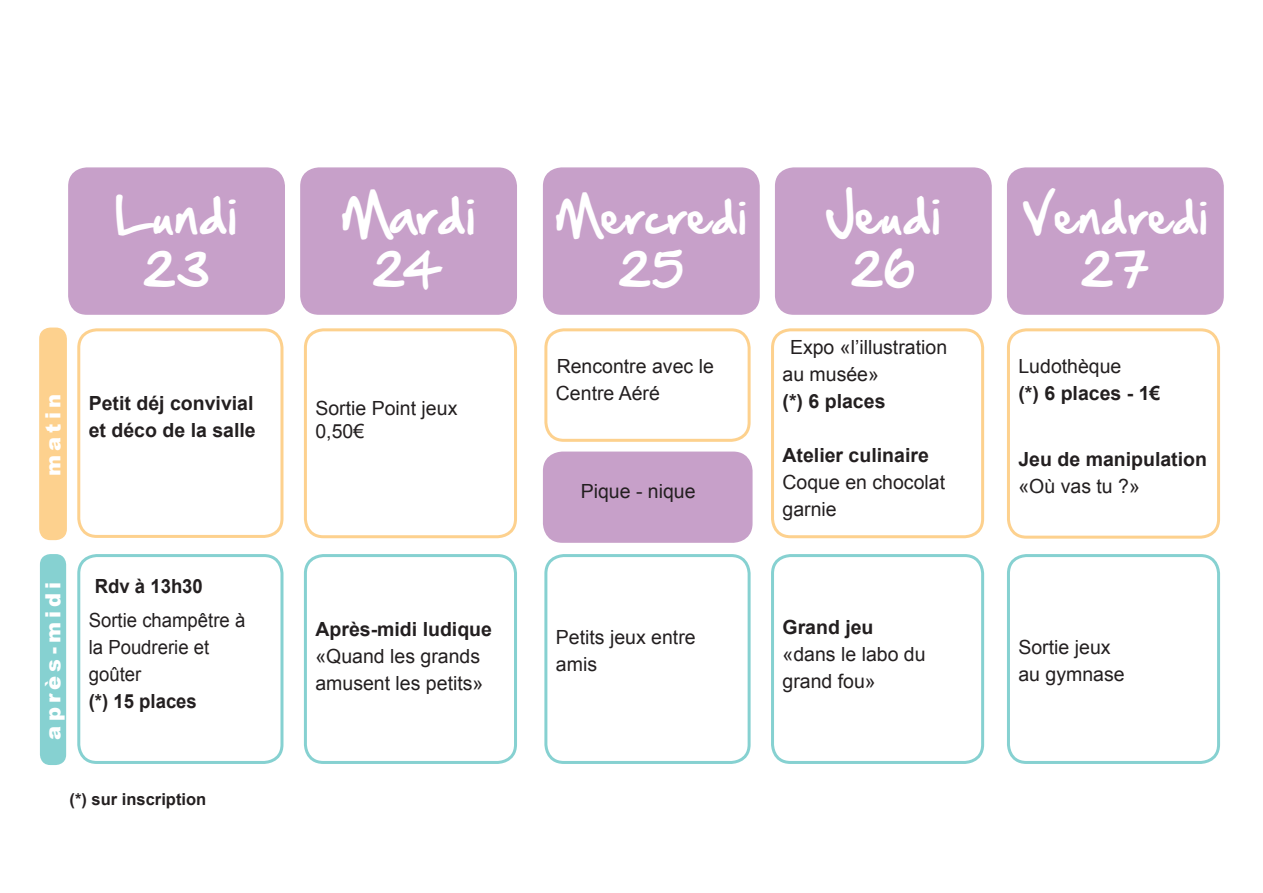
<style>
.page{position:relative;width:1263px;height:893px;background:#fff}
.page>*{position:absolute;margin:0;border:0;box-sizing:border-box;transform-origin:0 0}
.t1{font:45px "Hand Of Sean";color:#fff}
.t2{font:42px "Hand Of Sean";color:#fff}
.t3{font:900 21px "Arial";letter-spacing:.2em;color:#fff}
.t4{font:19.5px/27px "Arial";color:#231f20}
.t5{font:700 19.5px "Arial";color:#231f20}
.t6{font:19.5px "Arial";color:#231f20;scale:.95 1}
.t7{font:700 19.5px "Arial";color:#231f20;scale:.95 1}
.t8{font:700 16.5px "Arial";color:#231f20}
</style>
<div class="page">
<div style="left:69px;top:168px;width:215px;height:146px;background:#c7a0c9;border-radius:18px"></div>
<div style="left:68px;top:167px;width:217px;height:148px;border:2px solid #c7a0c9;border-radius:18px"></div>
<div style="left:544px;top:168px;width:215px;height:146px;background:#c7a0c9;border-radius:18px"></div>
<div style="left:543px;top:167px;width:217px;height:148px;border:2px solid #c7a0c9;border-radius:18px"></div>
<div style="left:77px;top:554px;width:206px;height:210px;border:3px solid #86d1d1;border-radius:18px"></div>
<div style="left:544px;top:554px;width:207px;height:210px;border:3px solid #86d1d1;border-radius:18px"></div>
<div style="left:77px;top:328px;width:206px;height:210px;border:3px solid #fdd18e;border-radius:18px"></div>
<div style="left:544px;top:328px;width:207px;height:114px;border:3px solid #fdd18e;border-radius:18px"></div>
<div style="left:544px;top:453px;width:207px;height:88px;background:#c7a0c9;border-radius:18px"></div>
<div style="left:543px;top:452px;width:209px;height:91px;border:3px solid #c7a0c9;border-radius:18px"></div>
<div style="left:304px;top:554px;width:213px;height:210px;border:3px solid #86d1d1;border-radius:18px"></div>
<div style="left:771px;top:554px;width:213px;height:210px;border:3px solid #86d1d1;border-radius:18px"></div>
<div style="left:1007px;top:554px;width:213px;height:210px;border:3px solid #86d1d1;border-radius:18px"></div>
<div style="left:304px;top:328px;width:213px;height:210px;border:3px solid #fdd18e;border-radius:18px"></div>
<div style="left:771px;top:328px;width:213px;height:210px;border:3px solid #fdd18e;border-radius:18px"></div>
<div style="left:1007px;top:328px;width:213px;height:211px;border:3px solid #fdd18e;border-radius:18px"></div>
<div style="left:40px;top:554px;width:26px;height:211px;background:#86d1d1;border-radius:10px"></div>
<div style="left:40px;top:328px;width:26px;height:211px;background:#fdd18e;border-radius:10px"></div>
<div style="left:39px;top:328px;width:28px;height:212px;border:2px solid #fdd18e;border-radius:10px"></div>
<div style="left:301px;top:168px;width:215px;height:146px;background:#c7a0c9;border-radius:18px"></div>
<div style="left:300px;top:167px;width:217px;height:148px;border:2px solid #c7a0c9;border-radius:18px"></div>
<div style="left:776px;top:168px;width:215px;height:146px;background:#c7a0c9;border-radius:18px"></div>
<div style="left:775px;top:167px;width:217px;height:148px;border:2px solid #c7a0c9;border-radius:18px"></div>
<div style="left:1008px;top:168px;width:215px;height:146px;background:#c7a0c9;border-radius:18px"></div>
<div style="left:1007px;top:167px;width:217px;height:148px;border:2px solid #c7a0c9;border-radius:18px"></div>
<p class="t1" style="left:115px;top:174px;width:123px">Lundi</p>
<p class="t1" style="left:143px;top:228px;width:68px">23</p>
<p class="t3" style="left:38px;top:476px;width:83px;rotate:-90deg">matin</p>
<p class="t5" style="left:89px;top:391px;width:166px">Petit déj convivial</p>
<p class="t5" style="left:89px;top:418px;width:168px">et déco de la salle</p>
<p class="t3" style="left:38px;top:740px;width:160px;rotate:-90deg">après-midi</p>
<p class="t7" style="left:95px;top:573px;width:115px">Rdv à 13h30</p>
<p class="t6" style="left:89px;top:608px;width:166px">Sortie champêtre à</p>
<p class="t6" style="left:89px;top:635px;width:128px">la Poudrerie et</p>
<p class="t6" style="left:89px;top:662px;width:57px">goûter</p>
<p class="t7" style="left:89px;top:688px;width:115px">(*) 15 places</p>
<p class="t8" style="left:70px;top:788px;width:138px">(*) sur inscription</p>
<p class="t1" style="left:341px;top:174px;width:136px">Mardi</p>
<p class="t1" style="left:372px;top:228px;width:73px">24</p>
<p class="t4" style="left:315px;top:395px;width:143px">Sortie Point jeux</p>
<p class="t4" style="left:315px;top:417px;width:50px">0,50€</p>
<p class="t5" style="left:315px;top:616px;width:178px">Après-midi ludique</p>
<p class="t4" style="left:315px;top:643px;width:169px">«Quand les grands amusent les petits»</p>
<p class="t2" style="left:555px;top:178px;width:193px">Mercredi</p>
<p class="t1" style="left:618px;top:228px;width:67px">25</p>
<p class="t4" style="left:556px;top:353px;width:159px">Rencontre avec le<br>Centre Aéré</p>
<p class="t4" style="left:581px;top:478px;width:116px">Pique - nique</p>
<p class="t1" style="left:825px;top:174px;width:117px">Jeudi</p>
<p class="t1" style="left:850px;top:228px;width:66px">26</p>
<p class="t4" style="left:782px;top:334px;width:166px;text-indent:8px">Expo «l’illustration au musée»</p>
<p class="t5" style="left:782px;top:388px;width:104px">(*) 6 places</p>
<p class="t5" style="left:782px;top:442px;width:148px">Atelier culinaire</p>
<p class="t4" style="left:782px;top:469px;width:164px">Coque en chocolat</p>
<p class="t4" style="left:782px;top:496px;width:56px">garnie</p>
<p class="t2" style="left:1022px;top:178px;width:187px">Vendredi</p>
<p class="t1" style="left:1080px;top:228px;width:71px">27</p>
<p class="t4" style="left:1018px;top:353px;width:104px">Ludothèque</p>
<p class="t5" style="left:1018px;top:381px;width:143px">(*) 6 places - 1€</p>
<p class="t5" style="left:1018px;top:447px;width:190px">Jeu de manipulation</p>
<p class="t4" style="left:1018px;top:473px;width:123px">«Où vas tu ?»</p>
<p class="t4" style="left:556px;top:624px;width:141px">Petits jeux entre amis</p>
<p class="t5" style="left:782px;top:614px;width:93px">Grand jeu</p>
<p class="t4" style="left:782px;top:641px;width:145px">«dans le labo du grand fou»</p>
<p class="t4" style="left:1018px;top:634px;width:94px">Sortie jeux</p>
<p class="t4" style="left:1018px;top:661px;width:108px">au gymnase</p>
</div>
